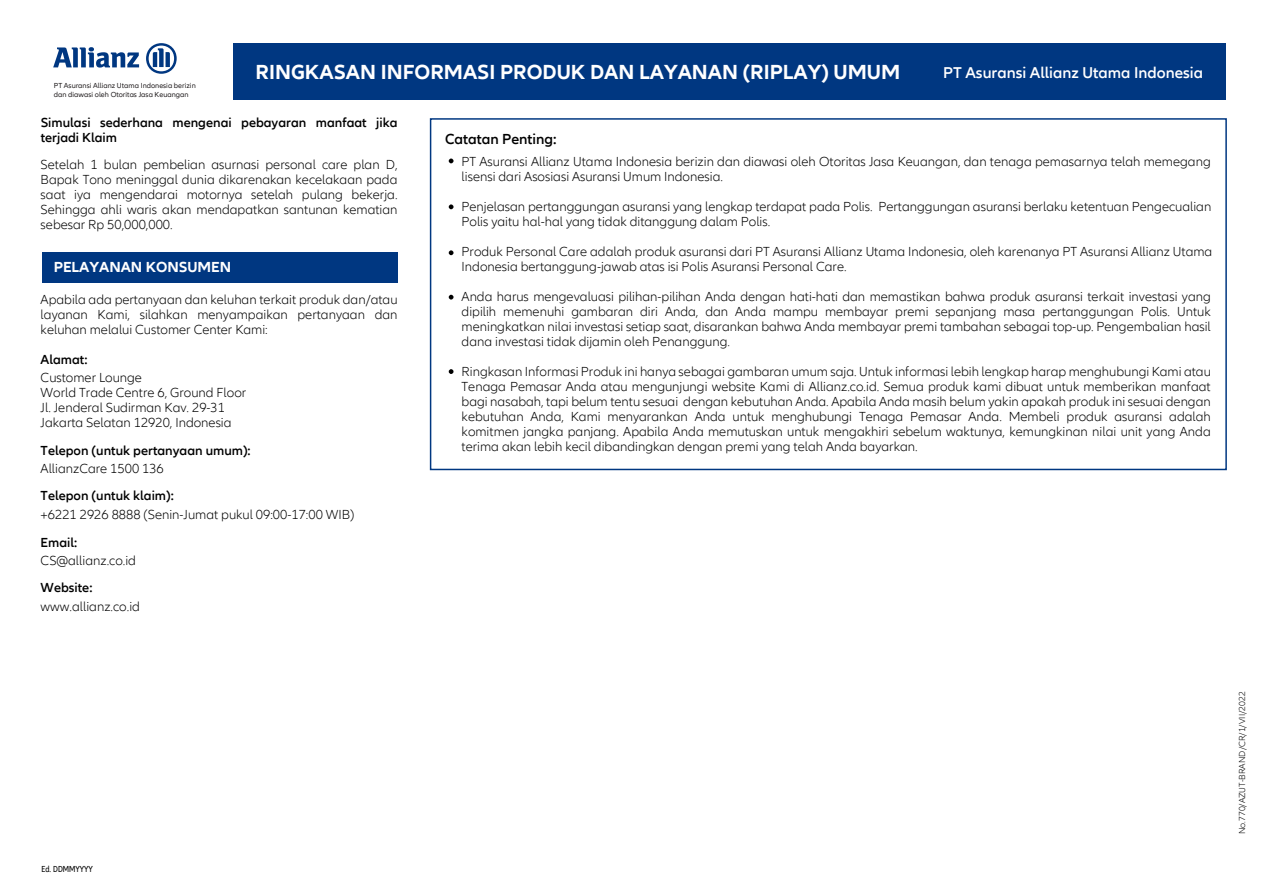
<style>
.page{position:relative;width:1263px;height:893px;background:#fff}
.page>*{position:absolute;margin:0;border:0;box-sizing:border-box;transform-origin:0 0}
.t1{font:700 21px "Allianz Neo";color:#fff}
.t2{font:600 16.2px "Allianz Neo";color:#fff}
.t3{font:700 15px "Allianz Neo";color:#fff}
.t4{font:600 15px "Allianz Neo";color:#000}
.t5{font:300 13.5px/15px "Allianz Neo";color:#000;text-align:justify}
.t6{font:600 13.5px/15px "Allianz Neo";color:#000}
.t7{font:300 9px "Allianz Neo";color:#000}
.t8{font:condensed 9px "Allianz Neo";color:#000}
.t9{font:7.5px/9px "Allianz Neo";color:#231f20}
</style>
<div class="page">
<div style="left:234px;top:43px;width:992px;height:56px;background:#003781"></div>
<svg style="left:53px;top:47px;width:86px;height:21px"></svg>
<svg style="left:146px;top:43px;width:31px;height:31px"></svg>
<div style="left:43px;top:252px;width:355px;height:31px;background:#003781"></div>
<div style="left:430px;top:118px;width:797px;height:352px;border:2px solid #003781"></div>
<svg style="left:449px;top:159px;width:4px;height:4px"></svg>
<svg style="left:449px;top:204px;width:4px;height:5px"></svg>
<svg style="left:449px;top:250px;width:4px;height:5px"></svg>
<svg style="left:449px;top:295px;width:4px;height:5px"></svg>
<svg style="left:449px;top:369px;width:4px;height:5px"></svg>
<p class="t9" style="left:54px;top:81px;width:143px">PT Asuransi Allianz Utama Indonesia berizin dan diawasi oleh Otoritas Jasa Keuangan</p>
<h1 class="t1" style="left:256px;top:60px;width:646px">RINGKASAN INFORMASI PRODUK DAN LAYANAN (RIPLAY) UMUM</h1>
<p class="t2" style="left:943px;top:63px;width:261px">PT Asuransi Allianz Utama Indonesia</p>
<p class="t6" style="left:41px;top:115px;width:358px">Simulasi sederhana mengenai pebayaran manfaat jika terjadi Klaim</p>
<p class="t5" style="left:41px;top:158px;width:358px">Setelah 1 bulan pembelian asurnasi personal care plan D, Bapak Tono meninggal dunia dikarenakan kecelakaan pada saat iya mengendarai motornya setelah pulang bekerja.<br>Sehingga ahli waris akan mendapatkan santunan kematian sebesar Rp 50,000,000.</p>
<p class="t3" style="left:54px;top:258px;width:179px">PELAYANAN KONSUMEN</p>
<p class="t5" style="left:41px;top:292px;width:358px">Apabila ada pertanyaan dan keluhan terkait produk dan/atau layanan Kami, silahkan menyampaikan pertanyaan dan keluhan melalui Customer Center Kami:</p>
<p class="t6" style="left:41px;top:352px;width:48px">Alamat:</p>
<p class="t5" style="left:41px;top:371px;width:207px;text-align:left">Customer Lounge<br>World Trade Centre 6, Ground Floor<br>Jl. Jenderal Sudirman Kav. 29-31<br>Jakarta Selatan 12920, Indonesia</p>
<p class="t6" style="left:41px;top:443px;width:212px">Telepon (untuk pertanyaan umum):</p>
<p class="t5" style="left:41px;top:462px;width:125px">AllianzCare 1500 136</p>
<p class="t6" style="left:41px;top:488px;width:135px">Telepon (untuk klaim):</p>
<p class="t5" style="left:41px;top:507px;width:315px">+6221 2926 8888 (Senin-Jumat pukul 09:00-17:00 WIB)</p>
<p class="t6" style="left:41px;top:535px;width:38px">Email:</p>
<p class="t5" style="left:41px;top:554px;width:97px">CS@allianz.co.id</p>
<p class="t6" style="left:41px;top:580px;width:53px">Website:</p>
<p class="t5" style="left:41px;top:599px;width:101px">www.allianz.co.id</p>
<p class="t4" style="left:445px;top:130px;width:113px">Catatan Penting:</p>
<p class="t5" style="left:462px;top:155px;width:751px">PT Asuransi Allianz Utama Indonesia berizin dan diawasi oleh Otoritas Jasa Keuangan, dan tenaga pemasarnya telah memegang lisensi dari Asosiasi Asuransi Umum Indonesia.</p>
<p class="t5" style="left:462px;top:200px;width:751px">Penjelasan pertanggungan asuransi yang lengkap terdapat pada Polis. Pertanggungan asuransi berlaku ketentuan Pengecualian<br>Polis yaitu hal-hal yang tidak ditanggung dalam Polis.</p>
<p class="t5" style="left:462px;top:245px;width:752px">Produk Personal Care adalah produk asuransi dari PT Asuransi Allianz Utama Indonesia, oleh karenanya PT Asuransi Allianz Utama<br>Indonesia bertanggung-jawab atas isi Polis Asuransi Personal Care.</p>
<p class="t5" style="left:462px;top:290px;width:751px">Anda harus mengevaluasi pilihan-pilihan Anda dengan hati-hati dan memastikan bahwa produk asuransi terkait investasi yang dipilih memenuhi gambaran diri Anda, dan Anda mampu membayar premi sepanjang masa pertanggungan Polis. Untuk meningkatkan nilai investasi setiap saat, disarankan bahwa Anda membayar premi tambahan sebagai top-up. Pengembalian hasil dana investasi tidak dijamin oleh Penanggung.</p>
<p class="t5" style="left:462px;top:365px;width:751px">Ringkasan Informasi Produk ini hanya sebagai gambaran umum saja. Untuk informasi lebih lengkap harap menghubungi Kami atau Tenaga Pemasar Anda atau mengunjungi website Kami di Allianz.co.id. Semua produk kami dibuat untuk memberikan manfaat bagi nasabah, tapi belum tentu sesuai dengan kebutuhan Anda. Apabila Anda masih belum yakin apakah produk ini sesuai dengan kebutuhan Anda, Kami menyarankan Anda untuk menghubungi Tenaga Pemasar Anda. Membeli produk asuransi adalah komitmen jangka panjang. Apabila Anda memutuskan untuk mengakhiri sebelum waktunya, kemungkinan nilai unit yang Anda terima akan lebih kecil dibandingkan dengan premi yang telah Anda bayarkan.</p>
<p class="t8" style="left:42px;top:863px;width:53px">Ed. DDMMYYYY</p>
<p class="t7" style="left:1237px;top:834px;width:144px;rotate:-90deg">No.770/AZUT-BRAND/CR/1/VII/2022</p>
</div>
